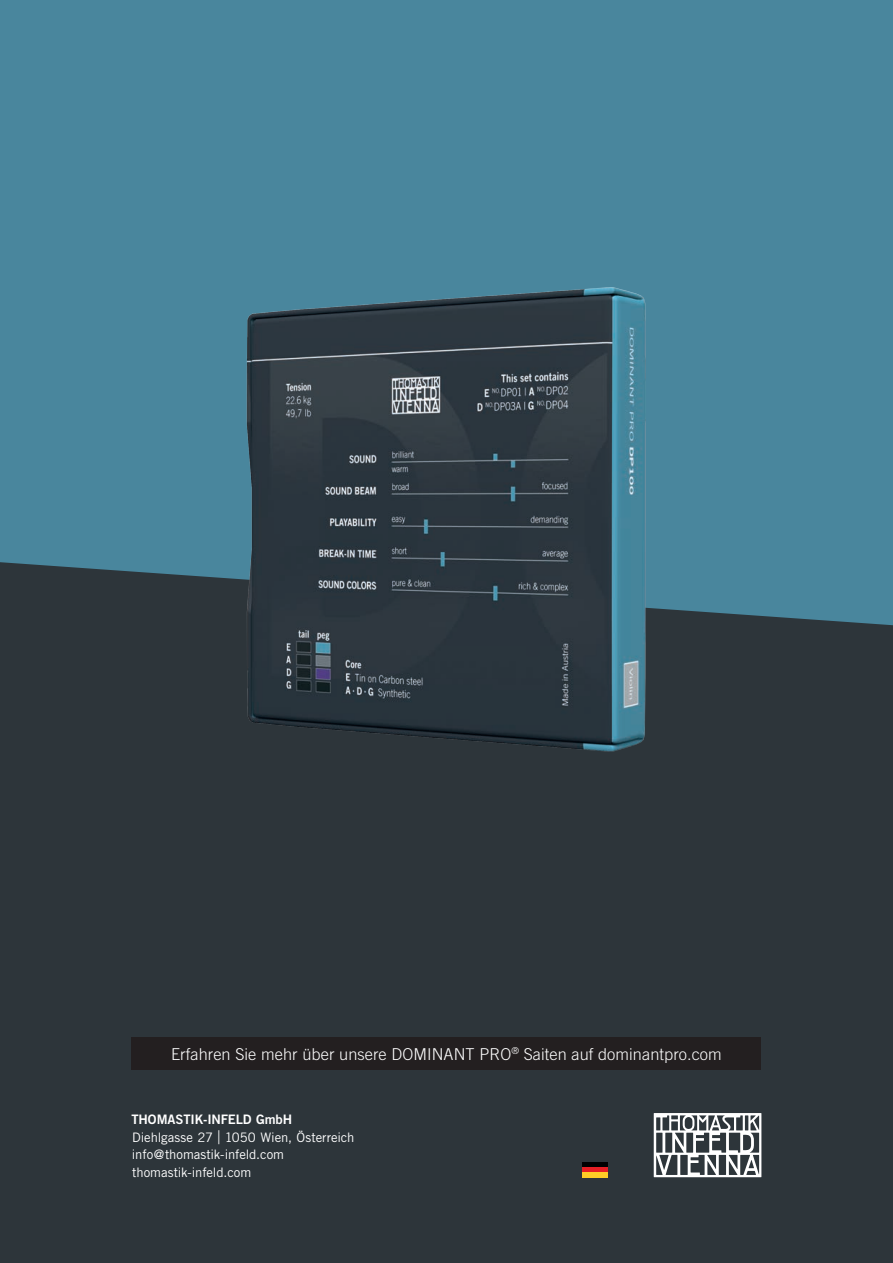
<style>
.page{position:relative;width:893px;height:1263px;background:#49869d}
.page>*{position:absolute;margin:0;border:0;box-sizing:border-box;transform-origin:0 0}
.t1{font:300 16.35px "Trade Gothic";letter-spacing:.005em;color:#fff}
.t2{font:13.05px/17.9px "Trade Gothic";letter-spacing:-.005em;color:#fff}
.t3{font:13.05px "Trade Gothic Bold Two";letter-spacing:-.005em;color:#fff}
.s1{font-size:18.75px}
</style>
<div class="page">
<div style="left:0;top:562px;width:893px;height:701px;background:#2d353a"></div>
<svg style="left:654px;top:1113px;width:107px;height:64px;background:#8c9193"></svg>
<div style="left:582px;top:1162px;width:25px;height:15px;background:#000001"></div>
<div style="left:582px;top:1167px;width:25px;height:10px;background:#e61e24"></div>
<div style="left:582px;top:1172px;width:25px;height:5px;background:#fecd26"></div>
<div style="left:132px;top:1037px;width:629px;height:32px;background:#231f20"></div>
<img style="left:159px;top:287px;width:580px;height:534px">
<p class="t1" style="left:171px;top:1044px;width:552px">Erfahren Sie mehr über unsere DOMINANT PRO<sup>®</sup> Saiten auf dominantpro.com</p>
<p class="t3" style="left:131px;top:1111px;width:162px">THOMASTIK-INFELD GmbH</p>
<p class="t2" style="left:132px;top:1128px;width:224px">Diehlgasse 27 <span class="s1">|</span> 1050 Wien, Österreich info@thomastik-infeld.com thomastik-infeld.com</p>
</div>
